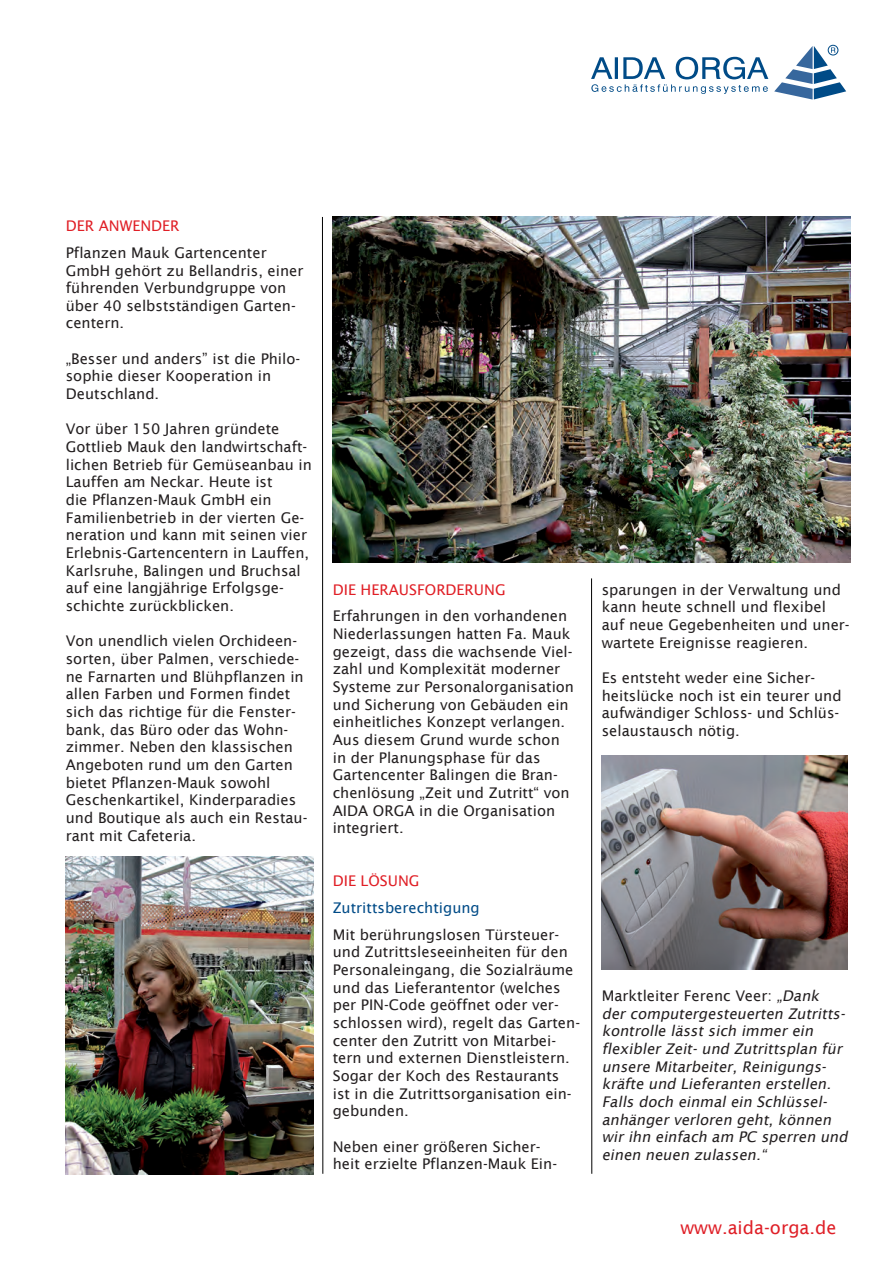
<style>
.page{position:relative;width:893px;height:1263px;background:#fff}
.page>*{position:absolute;margin:0;border:0;box-sizing:border-box;transform-origin:0 0}
.t1{font:18px "Lucida Sans";color:#df1f27}
.t2{font:14.7px/17.7px "Lucida Sans";color:#231f20}
.t3{font:italic 14.7px/17.7px "Lucida Sans";color:#231f20}
.t4{font:14.7px "Lucida Sans";color:#e01f26}
.t5{font:14.7px "Lucida Sans";color:#004b87}
.s1{font-style:normal}
</style>
<div class="page">
<hr style="left:322px;top:217px;width:1px;height:957px;background:#000">
<hr style="left:591px;top:578px;width:1px;height:596px;background:#000">
<svg style="left:591px;top:57px;width:177px;height:37px"></svg>
<svg style="left:774px;top:45px;width:72px;height:55px"></svg>
<img style="left:333px;top:216px;width:517px;height:346px">
<img style="left:65px;top:856px;width:249px;height:318px">
<img style="left:602px;top:756px;width:246px;height:213px">
<p class="t4" style="left:66px;top:218px;width:106px">DER ANWEN DER</p>
<p class="t2" style="left:66px;top:244px;width:239px">Pflanzen Mauk Gartencenter<br>GmbH gehört zu Bellandris, einer führenden Verbundgruppe von über 40 selbstständigen Garten&shy;centern.</p>
<p class="t2" style="left:66px;top:350px;width:236px">„Besser und anders” ist die Philo&shy;sophie dieser Kooperation in<br>Deutschland.</p>
<p class="t2" style="left:66px;top:420px;width:248px">Vor über 150 Jahren gründete<br>Gottlieb Mauk den landwirtschaft&shy;lichen Betrieb für Gemüseanbau in<br>Lauffen am Neckar. Heute ist<br>die Pflanzen-Mauk GmbH ein<br>Familienbetrieb in der vierten Ge&shy;neration und kann mit seinen vier<br>Erlebnis-Gartencentern in Lauffen,<br>Karlsruhe, Balingen und Bruchsal auf eine langjährige Erfolgsge&shy;schichte zurückblicken.</p>
<p class="t2" style="left:66px;top:632px;width:243px">Von unendlich vielen Orchideen&shy;sorten, über Palmen, verschiede&shy;ne Farnarten und Blühpflanzen in allen Farben und Formen findet sich das richtige für die Fenster&shy;bank, das Büro oder das Wohn&shy;zimmer. Neben den klassischen<br>Angeboten rund um den Garten bietet Pflanzen-Mauk sowohl<br>Geschenkartikel, Kinderparadies und Boutique als auch ein Restau&shy;rant mit Cafeteria.</p>
<p class="t4" style="left:333px;top:581px;width:172px">Die Herausforderung</p>
<p class="t2" style="left:333px;top:607px;width:243px">Erfahrungen in den vorhandenen<br>N iederlassungen hatten Fa. Mauk gezeigt, dass die wachsende Viel&shy;zahl und Komplexität moderner<br>Systeme zur Personalorganisation und Sicherung von Gebäuden ein einheitliches Konzept verlangen.<br>Aus diesem Grund wurde schon in der Planungsphase für das<br>Gartencenter Balingen die Bran&shy;chenlösung „Zeit und Zutritt“ von<br>AI DA ORGA in die Organisation integriert.</p>
<p class="t4" style="left:333px;top:873px;width:86px">Die Lösung</p>
<p class="t5" style="left:333px;top:899px;width:149px">Zutrittsberechtigung</p>
<p class="t2" style="left:333px;top:925px;width:249px">Mit berührungslosen Türsteuer&shy;und Zutrittsleseeinheiten für den<br>Personaleingang, die Sozialräume und das Lieferantentor (welches per PIN -Code geöffnet oder ver&shy;schlossen wird), regelt das Garten&shy;center den Zutritt von Mitarbei&shy;tern und externen Dienstleistern.<br>Sogar der Koch des Restaurants ist in die Zutrittsorganisation ein&shy;gebunden.</p>
<p class="t2" style="left:333px;top:1137px;width:226px">Neben einer größeren Sicher&shy;heit erzielte Pflanzen-Mauk Ein-</p>
<p class="t2" style="left:602px;top:581px;width:249px">sparungen in der Verwaltung und kann heute schnell und flexibel auf neue Gegebenheiten und uner&shy;wartete Ereignisse reagieren.</p>
<p class="t2" style="left:602px;top:669px;width:241px">Es entsteht weder eine Sicher&shy;heitslücke noch ist ein teurer und aufwändiger Schloss- und Schlüs&shy;selaustausch nötig.</p>
<p class="t3" style="left:602px;top:987px;width:250px"><span class="s1">Marktleiter Ferenc Veer:</span> „Dank der computergesteuerten Zutritts&shy;kontrolle lässt sich immer ein flexibler Zeit- und Zutrittsplan für unsere Mitarbeiter, Reinigungs&shy;kräfte und Lieferanten erstellen.<br>Falls doch einmal ein Schlüssel&shy;anhänger verloren geht, können wir ihn einfach am PC sperren und einen neuen zulassen.“</p>
<p class="t1" style="left:680px;top:1217px;width:158px">www.aida-orga.de</p>
</div>
